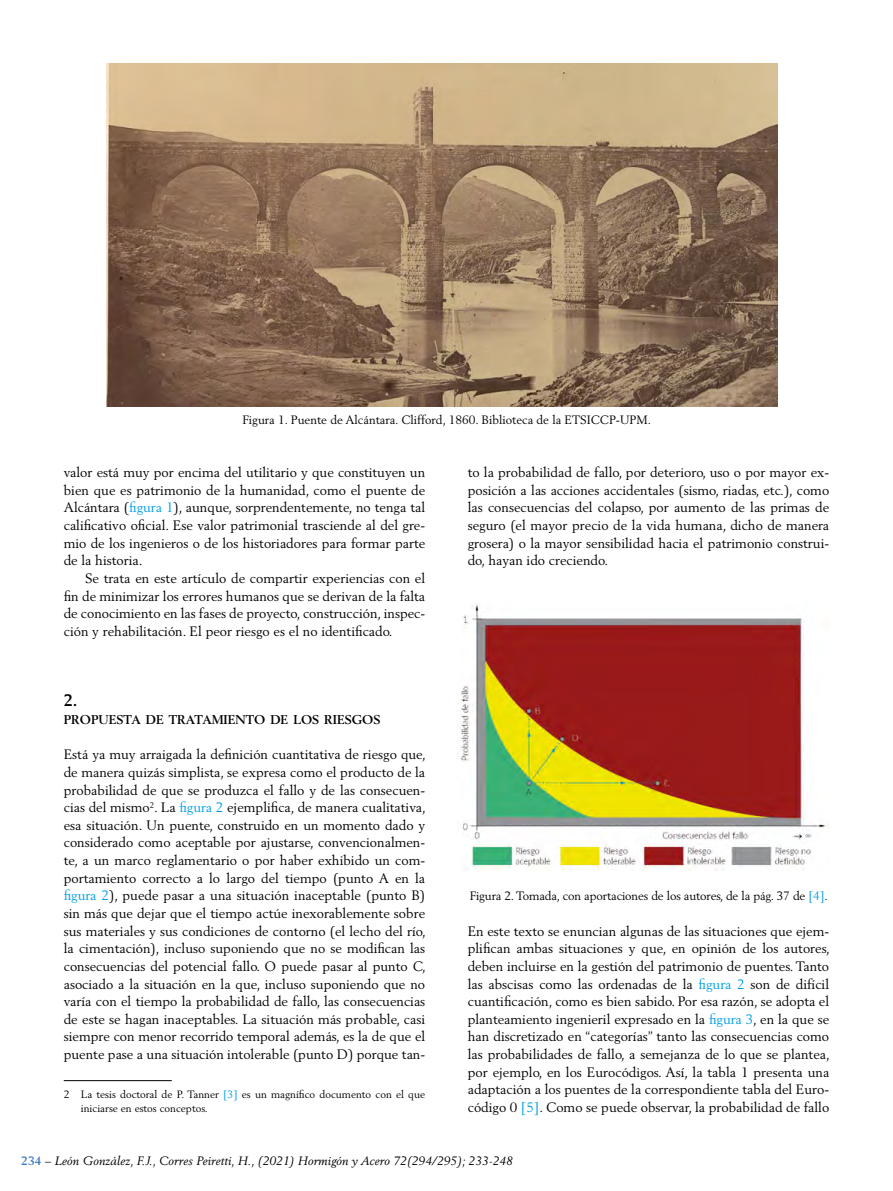
<style>
.page{position:relative;width:893px;height:1191px;background:#fff}
.page>*{position:absolute;margin:0;border:0;box-sizing:border-box;transform-origin:0 0}
.t1{font:700 16.5px "Berling LT Std";color:#000}
.t2{font:13.5px/17.7px "Berling LT Std";color:#000;text-align:justify}
.t3{font:700 12.6px "Berling LT Std";color:#000}
.t4{font:12px "Berling LT Std";color:#000}
.t5{font:italic 12px "Berling LT Std";letter-spacing:.01em;color:#000}
.t6{font:10.5px/13.5px "Berling LT Std";color:#000}
.s1{color:#009fe3}
.s2{font-weight:700;font-style:normal;color:#417abe}
.s3{font-style:normal}
</style>
<div class="page">
<hr style="left:64px;top:1080px;width:108px;height:1px;background:#000">
<img style="left:460px;top:603px;width:369px;height:267px">
<img style="left:107px;top:64px;width:670px;height:342px">
<p class="t4" style="left:242px;top:413px;width:410px">Figura 1. Puente de Alcántara. Clifford, 1860. Biblioteca de la ETSICCP-UPM.</p>
<p class="t2" style="left:64px;top:463px;width:363px">valor está muy por encima del utilitario y que constituyen un bien que es patrimonio de la humanidad, como el puente de Alcántara (<span class="s1">figura 1</span>), aunque, sorprendentemente, no tenga tal calificativo oficial. Ese valor patrimonial trasciende al del gre&shy;mio de los ingenieros o de los historiadores para formar parte de la historia.</p>
<p class="t2" style="left:64px;top:569px;width:363px;text-indent:21px">Se trata en este artículo de compartir experiencias con el fin de minimizar los errores humanos que se derivan de la falta de conocimiento en las fases de proyecto, construcción, inspec&shy;ción y rehabilitación. El peor riesgo es el no identificado.</p>
<p class="t1" style="left:64px;top:691px;width:15px">2.</p>
<p class="t3" style="left:64px;top:712px;width:318px">PROPUESTA DE TRATAMIENTO DE LOS RIESGOS</p>
<p class="t2" style="left:64px;top:745px;width:364px">Está ya muy arraigada la definición cuantitativa de riesgo que, de manera quizás simplista, se expresa como el producto de la probabilidad de que se produzca el fallo y de las consecuen&shy;cias del mismo<sup>2</sup>. La <span class="s1">figura 2</span> ejemplifica, de manera cualitativa, esa situación. Un puente, construido en un momento dado y considerado como aceptable por ajustarse, convencionalmen&shy;te, a un marco reglamentario o por haber exhibido un com&shy;portamiento correcto a lo largo del tiempo (punto A en la <span class="s1">figura 2</span>), puede pasar a una situación inaceptable (punto B) sin más que dejar que el tiempo actúe inexorablemente sobre sus materiales y sus condiciones de contorno (el lecho del río, la cimentación), incluso suponiendo que no se modifican las consecuencias del potencial fallo. O puede pasar al punto C, asociado a la situación en la que, incluso suponiendo que no varía con el tiempo la probabilidad de fallo, las consecuencias de este se hagan inaceptables. La situación más probable, casi siempre con menor recorrido temporal además, es la de que el puente pase a una situación intolerable (punto D) porque tan-</p>
<p class="t6" style="left:81px;top:1087px;width:346px;text-indent:-17px">2 La tesis doctoral de P. Tanner <span class="s1">[3]</span> es un magnífico documento con el que iniciarse en estos conceptos.</p>
<p class="t2" style="left:468px;top:463px;width:363px">to la probabilidad de fallo, por deterioro, uso o por mayor ex&shy;posición a las acciones accidentales (sismo, riadas, etc.), como las consecuencias del colapso, por aumento de las primas de seguro (el mayor precio de la vida humana, dicho de manera grosera) o la mayor sensibilidad hacia el patrimonio construi&shy;do, hayan ido creciendo.</p>
<p class="t4" style="left:470px;top:888px;width:360px">Figura 2. Tomada, con aportaciones de los autores, de la pág. 37 de <span class="s1">[4]</span>.</p>
<p class="t2" style="left:468px;top:921px;width:364px">En este texto se enuncian algunas de las situaciones que ejem&shy;plifican ambas situaciones y que, en opinión de los autores, deben incluirse en la gestión del patrimonio de puentes. Tanto las abscisas como las ordenadas de la <span class="s1">figura 2</span> son de difícil cuantificación, como es bien sabido. Por esa razón, se adopta el planteamiento ingenieril expresado en la <span class="s1">figura 3</span>, en la que se han discretizado en “categorías” tanto las consecuencias como las probabilidades de fallo, a semejanza de lo que se plantea, por ejemplo, en los Eurocódigos. Así, la tabla 1 presenta una adaptación a los puentes de la correspondiente tabla del Euro&shy;código 0 <span class="s1">[5]</span>. Como se puede observar, la probabilidad de fallo</p>
<p class="t5" style="left:21px;top:1153px;width:493px"><span class="s2">234</span> <span class="s3">–</span> León González, F.J., Corres Peiretti, H., (2021) Hormigón y Acero 72(294/295); 233-248</p>
</div>
